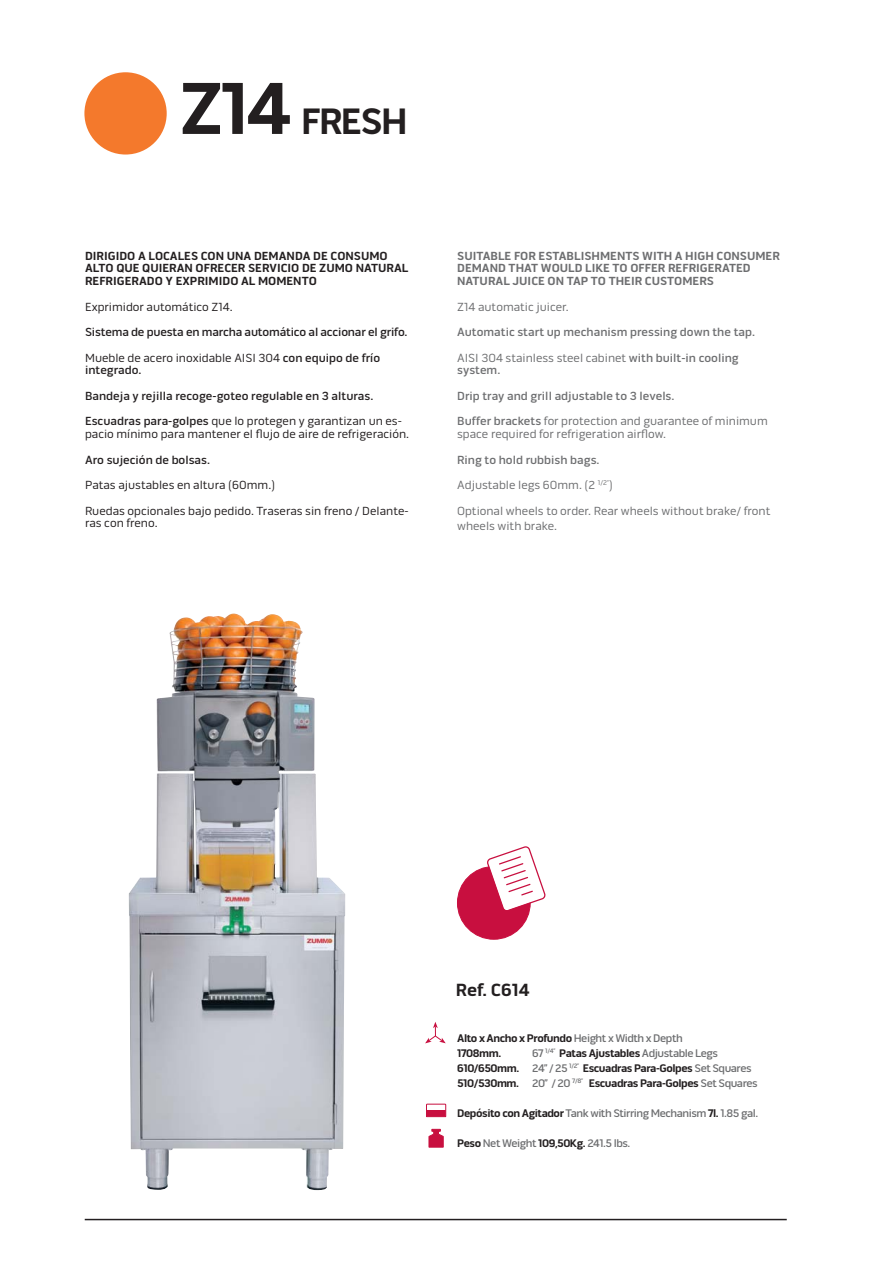
<style>
.page{position:relative;width:893px;height:1263px;background:#fff}
.page>*{position:absolute;margin:0;border:0;box-sizing:border-box;transform-origin:0 0}
.t1{font:700 37.5px "Pill Gothic 600 mg";letter-spacing:-.045em;color:#231f20}
.t2{font:700 18px "Pill Gothic 600 mg";color:#231f20}
.t3{font:500 12px/25.5px "Pill Gothic 600 mg";color:#231f20}
.t4{font:500 12px/25.5px "Pill Gothic 600 mg";color:#6d6e70}
.t5{font:12px/25.5px "Pill Gothic 600 mg";color:#231f20}
.t6{font:12px/25.5px "Pill Gothic 600 mg";color:#6d6e70}
.t7{font:700 12px/12.8px "Pill Gothic 600 mg";color:#6d6e70}
.t8{font:700 12px/12.8px "Pill Gothic 600 mg";color:#231f20}
.t9{font:700 11.25px/15px "Pill Gothic 600 mg";letter-spacing:-.04em;color:#231f20}
.t10{font:500 11.25px "Pill Gothic 600 mg";letter-spacing:-.04em;color:#6d6e70}
.s1{font-size:75px}
.s2{font-weight:400}
.s3{font-weight:500}
.s4{font-weight:500;color:#6d6e70}
.s5{font-weight:700;color:#231f20}
</style>
<div class="page">
<hr style="left:85px;top:1219px;width:702px;height:1px;background:#231f20">
<svg style="left:426px;top:1103px;width:20px;height:14px"></svg>
<svg style="left:428px;top:1129px;width:16px;height:19px"></svg>
<svg style="left:425px;top:1022px;width:21px;height:21px"></svg>
<div style="left:84px;top:72px;width:83px;height:83px;background:#f4792c;border-radius:50%"></div>
<img style="left:129px;top:614px;width:200px;height:576px">
<div style="left:457px;top:867px;width:73px;height:72px;background:#c80f3f;border-radius:50%"></div>
<svg style="left:486px;top:846px;width:60px;height:67px"></svg>
<p class="t1" style="left:179px;top:107px;width:230px"><span class="s1">Z14</span> FRESH</p>
<p class="t8" style="left:85px;top:251px;width:325px">DIRIGIDO A LOCALES CON UNA DEMANDA DE CONSUMO<br>ALTO QUE QUIERAN OFRECER SERVICIO DE ZUMO NATURAL<br>REFRIGERADO Y EXPRIMIDO AL MOMENTO</p>
<p class="t3" style="left:85px;top:295px;width:324px"><span class="s2">Exprimidor automático Z14.<br></span>Sistema de puesta en marcha automático al accionar el grifo.<br><span class="s2">Mueble de acero inoxidable AISI 304</span> con equipo de frío</p>
<p class="t3" style="left:85px;top:359px;width:318px">integrado.<br>Bandeja y rejilla recoge-goteo regulable en 3 alturas.<br>Escuadras para-golpes <span class="s2">que lo protegen y garantizan un es-</span></p>
<p class="t5" style="left:85px;top:423px;width:326px">pacio mínimo para mantener el flujo de aire de refrigeración.<br><span class="s3">Aro sujeción de bolsas.<br></span>Patas ajustables en altura (60mm.)<br>Ruedas opcionales bajo pedido. Traseras sin freno / Delante-</p>
<p class="t5" style="left:85px;top:512px;width:74px">ras con freno.</p>
<p class="t7" style="left:457px;top:251px;width:324px">SUITABLE FOR ESTABLISHMENTS WITH A HIGH CONSUMER<br>DEMAND THAT WOULD LIKE TO OFFER REFRIGERATED<br>NATURAL JUICE ON TAP TO THEIR CUSTOMERS</p>
<p class="t4" style="left:457px;top:295px;width:299px"><span class="s2">Z14 automatic juicer.<br></span>Automatic start up mechanism pressing down the tap.<br><span class="s2">AISI 304 stainless steel cabinet</span> with built-in cooling</p>
<p class="t4" style="left:457px;top:359px;width:312px">system.<br>Drip tray and grill adjustable to 3 levels.<br>Buffer brackets <span class="s2">for protection and guarantee of minimum</span></p>
<p class="t6" style="left:457px;top:423px;width:315px">space required for refrigeration airflow.<br><span class="s3">Ring to hold rubbish bags.<br></span>Adjustable legs 60mm. (2 <sup>1/2”</sup>)<br>Optional wheels to order. Rear wheels without brake/ front</p>
<p class="t6" style="left:457px;top:515px;width:102px">wheels with brake.</p>
<p class="t2" style="left:456px;top:983px;width:75px">Ref. C614</p>
<p class="t9" style="left:457px;top:1032px;width:227px">Alto x Ancho x Profundo <span class="s4">Height x Width x Depth<br></span>1708mm.</p>
<p class="t9" style="left:457px;top:1047px;width:302px;text-indent:75px"><span class="s4">67</span> <sup>1/4”</sup> Patas Ajustables <span class="s4">Adjustable Legs<br></span>610/650mm. <span class="s4">24” / 25</span> <sup>1/2”</sup> Escuadras Para-Golpes <span class="s4">Set Squares<br></span>510/530mm. <span class="s4">20” / 20</span> <sup>7/8”</sup> Escuadras Para-Golpes <span class="s4">Set Squares</span></p>
<p class="t10" style="left:457px;top:1109px;width:302px"><span class="s5">Depósito con Agitador</span> Tank with Stirring Mechanism <span class="s5">7l.</span> 1.85 gal.</p>
<p class="t10" style="left:457px;top:1139px;width:175px"><span class="s5">Peso</span> Net Weight <span class="s5">109,50Kg.</span> 241.5 lbs.</p>
</div>
